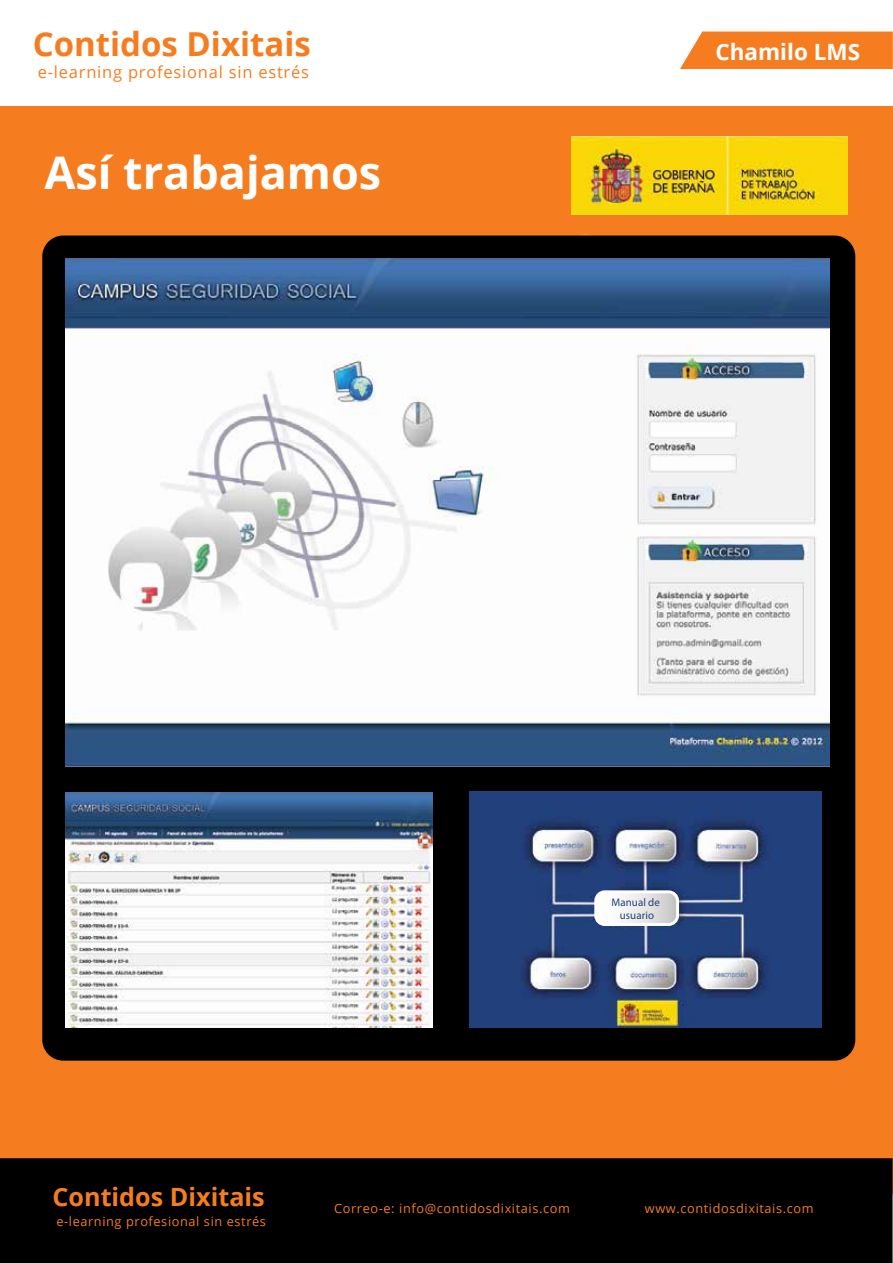
<style>
.page{position:relative;width:893px;height:1263px;background:#fff}
.page>*{position:absolute;margin:0;border:0;box-sizing:border-box;transform-origin:0 0}
.t1{font:700 45px "Open Sans";color:#fff}
.t2{font:700 33px "Open Sans";color:#f57d20}
.t3{font:700 25.2px "Open Sans";color:#f57d20}
.t4{font:700 22.5px "Open Sans";color:#fff}
.t5{font:16.5px "Open Sans";letter-spacing:.045em;color:#f57d20}
.t6{font:12.75px "Open Sans";letter-spacing:.045em;color:#f57d20}
.t7{font:11.1px/13.4px "Myriad Pro";letter-spacing:.01em;color:#203f7b;text-align:center}
</style>
<div class="page">
<div style="left:680px;top:32px;width:213px;height:37px;background:#f57d20"></div>
<div style="left:0;top:106px;width:893px;height:1088px;background:#f57d20"></div>
<svg style="left:558px;top:233px;width:69px;height:3px"></svg>
<div style="left:42px;top:236px;width:813px;height:825px;background:#000;border-radius:21px"></div>
<div style="left:0;top:1158px;width:893px;height:105px;background:#000"></div>
<img style="left:572px;top:136px;width:276px;height:78px">
<img style="left:65px;top:259px;width:765px;height:507px">
<img style="left:65px;top:793px;width:367px;height:234px">
<img style="left:470px;top:791px;width:351px;height:236px">
<svg style="left:596px;top:892px;width:82px;height:32px;background:#e9e9e8"></svg>
<div style="left:594px;top:890px;width:85px;height:36px;border:3px solid #fff;border-radius:9px"></div>
<h2 class="t2" style="left:33px;top:21px;width:280px">Contidos Dixitais</h2>
<p class="t5" style="left:38px;top:60px;width:273px">e-learning profesional sin estrés</p>
<h1 class="t1" style="left:44px;top:141px;width:338px">Así trabajamos</h1>
<h3 class="t4" style="left:715px;top:36px;width:146px">Chamilo LMS</h3>
<p class="t7" style="left:611px;top:895px;width:50px">Manual de usuario</p>
<h3 class="t3" style="left:52px;top:1179px;width:214px">Contidos Dixitais</h3>
<p class="t6" style="left:56px;top:1213px;width:211px">e-learning profesional sin estrés</p>
<p class="t6" style="left:334px;top:1199px;width:237px">Correo-e: info@contidosdixitais.com</p>
<p class="t6" style="left:645px;top:1199px;width:170px">www.contidosdixitais.com</p>
</div>
